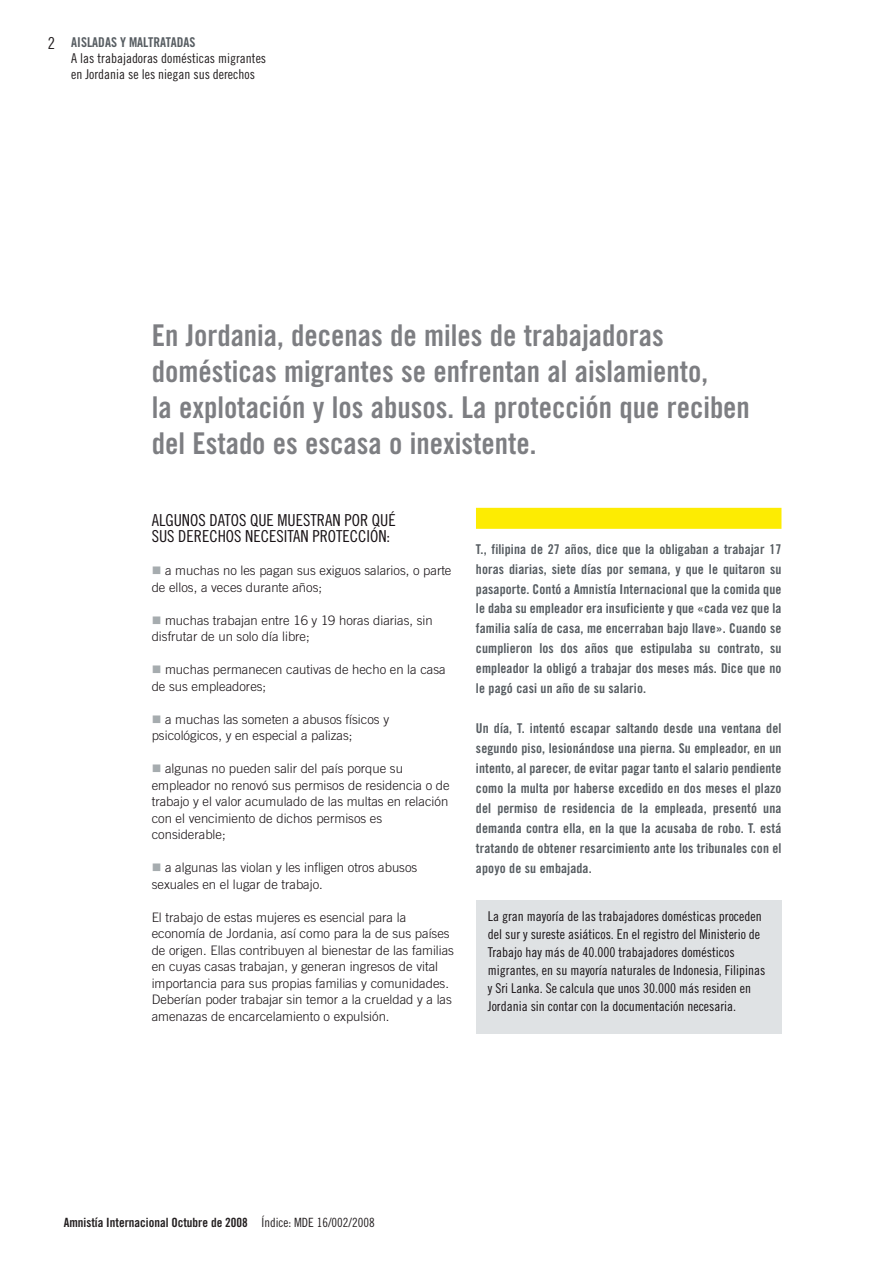
<style>
.page{position:relative;width:893px;height:1263px;background:#fff}
.page>*{position:absolute;margin:0;border:0;box-sizing:border-box;transform-origin:0 0}
.t1{font:30px/36px "Amnesty Trade Gothic Bd Cn 20";color:#7d7e82}
.t2{font:16.5px/16.5px "Amnesty Trade Gothic Cn 18";color:#171114}
.t3{font:16.5px "Amnesty Trade Gothic Cn 18";color:#231f20}
.t4{font:13.5px/20px "Amnesty Trade Gothic Bd Cn 20";letter-spacing:.01em;color:#565c61;text-align:justify}
.t5{font:13.5px/18px "Amnesty Trade Gothic Cn 18";color:#171114}
.t6{font:13.5px/16.2px "Amnesty Trade Gothic Cn 18";color:#231f20}
.t7{font:300 13.05px/16.5px "Amnesty Trade Gothic";color:#171114}
.t8{font:12.75px "Amnesty Trade Gothic Bd Cn 20";color:#231f20}
.s1{font-family:"Amnesty Trade Gothic Cn 18"}
</style>
<div class="page">
<div style="left:476px;top:508px;width:305px;height:21px;background:#fdec02"></div>
<div style="left:476px;top:900px;width:306px;height:133px;background:#dfe2e4"></div>
<p class="t3" style="left:48px;top:33px;width:9px">2</p>
<p class="t4" style="left:71px;top:32px;width:126px">AISLADAS Y MALTRATADAS</p>
<p class="t6" style="left:71px;top:50px;width:196px">A las trabajadoras domésticas migrantes en Jordania se les niegan sus derechos</p>
<h1 class="t1" style="left:152px;top:317px;width:600px">En Jordania, decenas de miles de trabajadoras domésticas migrantes se enfrentan al aislamiento,<br>la explotación y los abusos. La protección que reciben del Estado es escasa o inexistente.</h1>
<p class="t2" style="left:152px;top:511px;width:246px">ALGUNOS DATOS QUE MUESTRAN POR QUÉ<br>SUS DERECHOS NECESITAN PROTECCIÓN:</p>
<p class="t7" style="left:152px;top:562px;width:301px;text-indent:13px">a muchas no les pagan sus exiguos salarios, o parte de ellos, a veces durante años;</p>
<p class="t7" style="left:152px;top:612px;width:282px;text-indent:13px">muchas trabajan entre 16 y 19 horas diarias, sin disfrutar de un solo día libre;</p>
<p class="t7" style="left:152px;top:661px;width:295px;text-indent:13px">muchas permanecen cautivas de hecho en la casa de sus empleadores;</p>
<p class="t7" style="left:152px;top:711px;width:239px;text-indent:13px">a muchas las someten a abusos físicos y psicológicos, y en especial a palizas;</p>
<p class="t7" style="left:152px;top:760px;width:299px;text-indent:13px">algunas no pueden salir del país porque su empleador no renovó sus permisos de residencia o de trabajo y el valor acumulado de las multas en relación con el vencimiento de dichos permisos es considerable;</p>
<p class="t7" style="left:152px;top:859px;width:267px;text-indent:13px">a algunas las violan y les infligen otros abusos sexuales en el lugar de trabajo.</p>
<p class="t7" style="left:152px;top:909px;width:304px">El trabajo de estas mujeres es esencial para la economía de Jordania, así como para la de sus países de origen. Ellas contribuyen al bienestar de las familias en cuyas casas trabajan, y generan ingresos de vital importancia para sus propias familias y comunidades.<br>Deberían poder trabajar sin temor a la crueldad y a las amenazas de encarcelamiento o expulsión.</p>
<p class="t4" style="left:476px;top:539px;width:307px">T., filipina de 27 años, dice que la obligaban a trabajar 17 horas diarias, siete días por semana, y que le quitaron su pasaporte. Contó a Amnistía Internacional que la comida que le daba su empleador era insuficiente y que «cada vez que la familia salía de casa, me encerraban bajo llave». Cuando se cumplieron los dos años que estipulaba su contrato, su empleador la obligó a trabajar dos meses más. Dice que no le pagó casi un año de su salario.</p>
<p class="t4" style="left:476px;top:718px;width:307px">Un día, T. intentó escapar saltando desde una ventana del segundo piso, lesionándose una pierna. Su empleador, en un intento, al parecer, de evitar pagar tanto el salario pendiente como la multa por haberse excedido en dos meses el plazo del permiso de residencia de la empleada, presentó una demanda contra ella, en la que la acusaba de robo. T. está tratando de obtener resarcimiento ante los tribunales con el apoyo de su embajada.</p>
<p class="t5" style="left:488px;top:907px;width:279px">La gran mayoría de las trabajadores domésticas proceden del sur y sureste asiáticos. En el registro del Ministerio de Trabajo hay más de 40.000 trabajadores domésticos migrantes, en su mayoría naturales de Indonesia, Filipinas y Sri Lanka. Se calcula que unos 30.000 más residen en Jordania sin contar con la documentación necesaria.</p>
<p class="t8" style="left:64px;top:1215px;width:312px">Amnistía Internacional Octubre de 2008 <span class="s1">Índice: MDE 16/002/2008</span></p>
</div>
